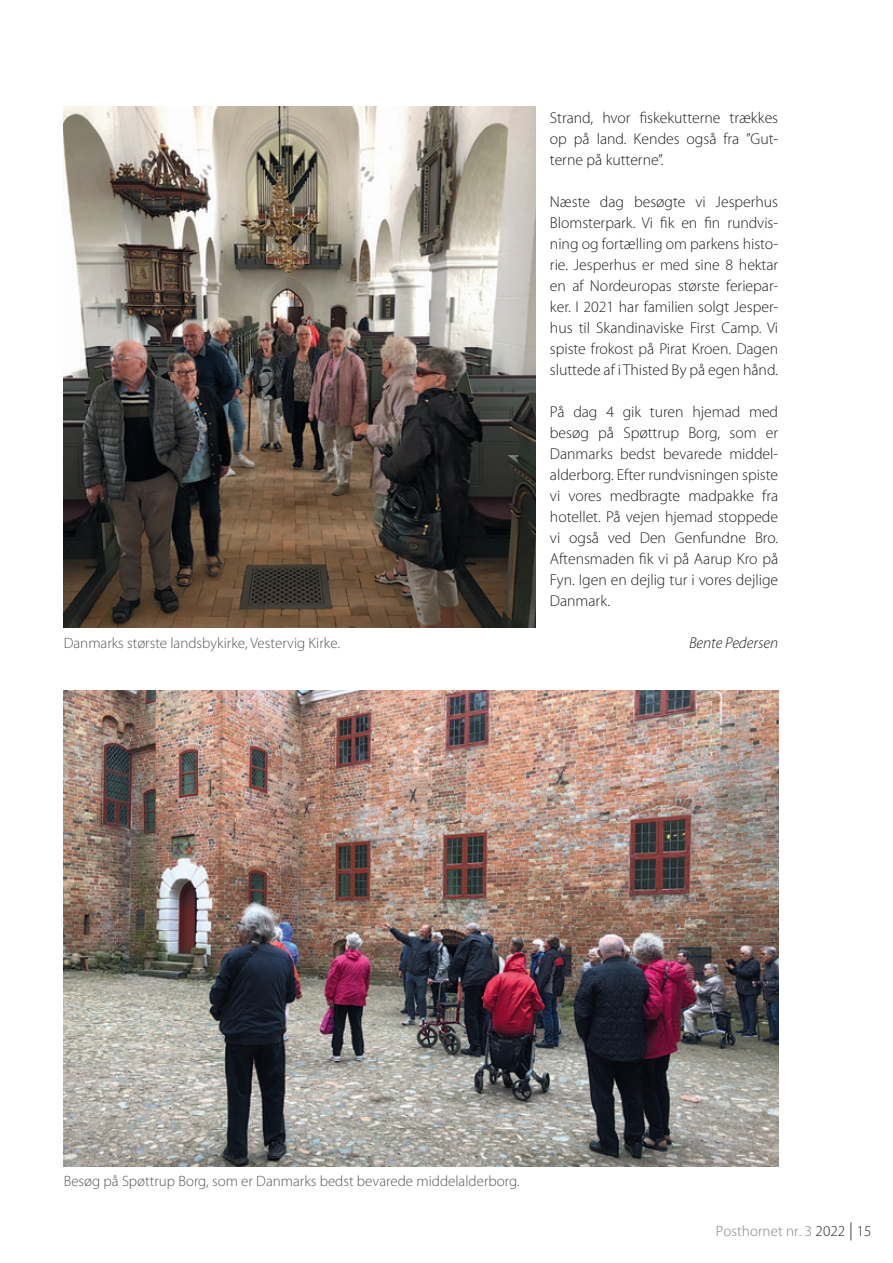
<style>
.page{position:relative;width:893px;height:1263px;background:#fff}
.page>*{position:absolute;margin:0;border:0;box-sizing:border-box;transform-origin:0 0}
.t1{font:300 15.75px/21px "Myriad Pro";color:#231f20;text-align:justify}
.t2{font:italic 300 15.75px "Myriad Pro";color:#231f20}
.t3{font:300 15px "Myriad Pro";color:#57585a}
.t4{font:300 15px "Myriad Pro";letter-spacing:.005em;color:#808285}
.s1{color:#231f20}
.s2{font-size:18px;color:#231f20}
</style>
<div class="page">
<img style="left:64px;top:106px;width:471px;height:521px">
<img style="left:64px;top:690px;width:714px;height:477px">
<p class="t3" style="left:64px;top:635px;width:278px">Danmarks største landsbykirke, Vestervig Kirke.</p>
<p class="t1" style="left:550px;top:108px;width:230px">Strand, hvor fiskekutterne trækkes op på land. Kendes også fra ”Gut&shy;terne på kutterne”.</p>
<p class="t1" style="left:550px;top:192px;width:230px">Næste dag besøgte vi Jesperhus Blomsterpark. Vi fik en fin rundvis&shy;ning og fortælling om parkens histo&shy;rie. Jesperhus er med sine 8 hektar en af Nordeuropas største feriepar&shy;ker. I 2021 har familien solgt Jesper&shy;hus til Skandinaviske First Camp. Vi spiste frokost på Pirat Kroen. Dagen sluttede af i Thisted By på egen hånd.</p>
<p class="t1" style="left:550px;top:402px;width:230px">På dag 4 gik turen hjemad med besøg på Spøttrup Borg, som er Danmarks bedst bevarede middel&shy;alderborg. Efter rundvisningen spiste vi vores medbragte madpakke fra hotellet. På vejen hjemad stoppede vi også ved Den Genfundne Bro.<br>Aftensmaden fik vi på Aarup Kro på Fyn. Igen en dejlig tur i vores dejlige Danmark.</p>
<p class="t2" style="left:689px;top:634px;width:91px">Bente Pedersen</p>
<p class="t3" style="left:64px;top:1173px;width:457px">Besøg på Spøttrup Borg, som er Danmarks bedst bevarede middelalderborg.</p>
<p class="t4" style="left:716px;top:1223px;width:157px">Posthornet nr. 3 <span class="s1">2022</span> <span class="s2">|</span> <span class="s1">15</span></p>
</div>
